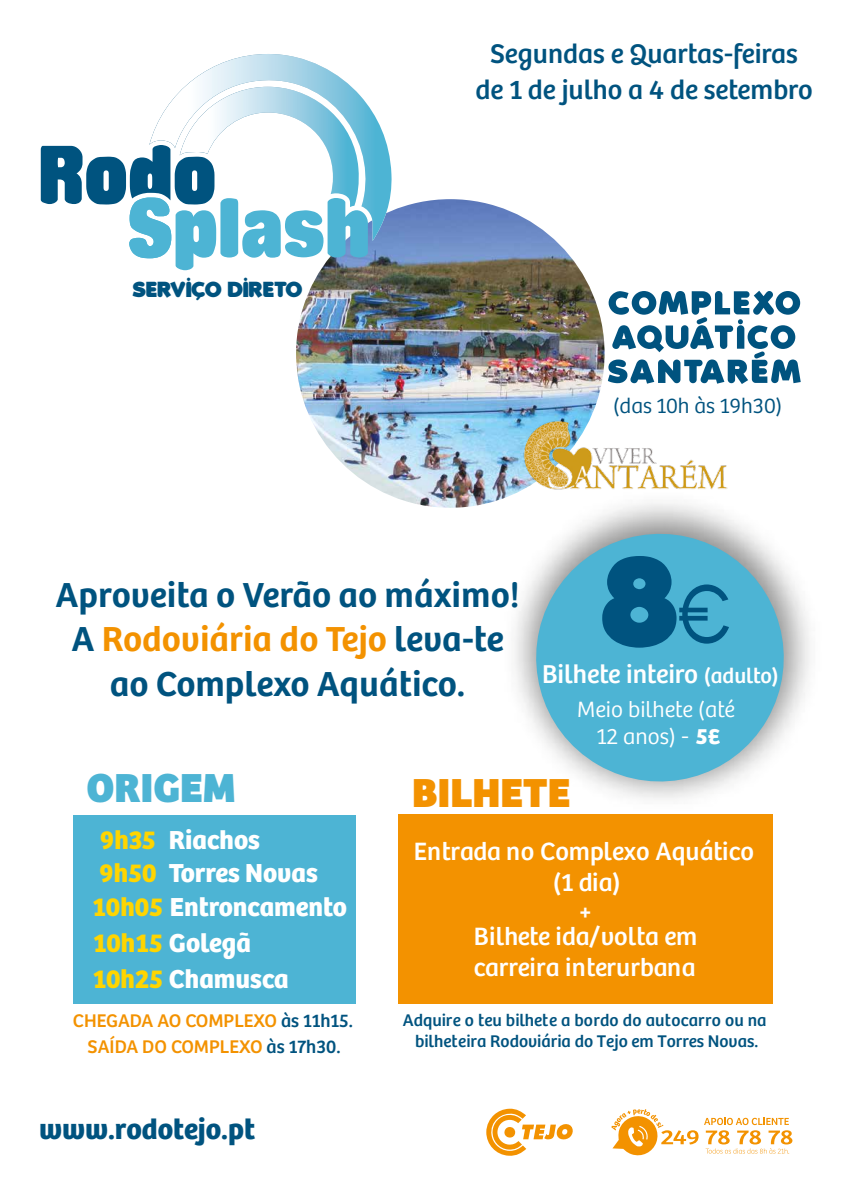
<style>
.page{position:relative;width:842px;height:1191px;background:#fff}
.page>*{position:absolute;margin:0;border:0;box-sizing:border-box;transform-origin:0 0}
.t1{font:800 124.7px "Folks";color:#00537f}
.t2{font:800 42px "Bree";color:#f39200}
.t3{font:800 42px "Bree";color:#4db4d4}
.t4{font:600 36px/44.2px "Bree";color:#00537f;text-align:center}
.t5{font:700 29.5px "Bree";color:#00537f}
.t6{font:28px/36px "Bree";color:#00537f;text-align:center}
.t7{font:700 27px/34.8px "Bree";color:#fff}
.t8{font:26.8px "Bree";color:#fff}
.t9{font:26px/31.2px "Bree";color:#fff;text-align:center}
.t10{font:23.5px "Bree";color:#fff}
.t11{font:300 23px/27.6px "Bree";color:#fff;text-align:center}
.t12{font:300 22px "Bree";color:#00537f}
.t13{font:22px "Bree";color:#fff}
.t14{font:800 21.2px "Folks";letter-spacing:.025em;color:#00537f}
.t15{font:19px/26.7px "Bree";color:#f39200;text-align:center}
.t16{font:17.5px/21px "Bree";color:#00537f;text-align:center}
.s1{color:#f39200}
.s2{font-weight:700}
.s3{color:#ffd500}
.s4{color:#00537f}
</style>
<div class="page">
<img style="left:296px;top:199px;width:309px;height:309px;border-radius:154px">
<svg style="left:608px;top:291px;width:193px;height:93px"></svg>
<img style="left:518px;top:415px;width:209px;height:65px">
<svg style="left:184px;top:54px;width:209px;height:187px"></svg>
<svg style="left:41px;top:87px;width:327px;height:183px"></svg>
<div style="left:398px;top:814px;width:375px;height:190px;background:#f39200"></div>
<div style="left:73px;top:816px;width:282px;height:188px;background:#4db4d4"></div>
<img style="left:491px;top:480px;width:319px;height:219px">
<svg style="left:519px;top:516px;width:282px;height:283px;fill:#4db4d4"></svg>
<svg style="left:679px;top:584px;width:50px;height:59px;background:#3394b8"></svg>
<svg style="left:486px;top:1108px;width:87px;height:48px"></svg>
<svg style="left:704px;top:1117px;width:88px;height:36px"></svg>
<svg style="left:611px;top:1109px;width:87px;height:47px"></svg>
<p class="t14" style="left:133px;top:276px;width:171px">SERVIÇO DIRETO</p>
<h3 class="t6" style="left:475px;top:37px;width:339px">Segundas e Quartas-feiras de 1 de julho a 4 de setembro</h3>
<p class="t12" style="left:613px;top:393px;width:171px">(das 10h às 19h30)</p>
<h3 class="t4" style="left:55px;top:573px;width:466px">Aproveita o Verão ao máximo!<br>A <span class="s1">Rodoviária do Tejo</span> leva-te ao Complexo Aquático.</h3>
<h1 class="t1" style="left:597px;top:525px;width:80px">8</h1>
<h3 class="t8" style="left:542px;top:658px;width:158px">Bilhete inteiro</h3>
<p class="t13" style="left:704px;top:663px;width:77px">(adulto)</p>
<h3 class="t11" style="left:577px;top:695px;width:160px">Meio bilhete (até<br>12 anos) - <span class="s2">5€</span></h3>
<h2 class="t3" style="left:86px;top:762px;width:151px">ORIGEM</h2>
<h2 class="t2" style="left:412px;top:767px;width:160px">BILHETE</h2>
<h3 class="t7" style="left:93px;top:822px;width:256px"><span class="s3">9h35</span> Riachos<br><span class="s3">9h50</span> Torres Novas<br><span class="s3">10h05</span> Entroncamento<br><span class="s3">10h15</span> Golegã<br><span class="s3">10h25</span> Chamusca</h3>
<p class="t15" style="left:73px;top:1007px;width:282px">CHEGADA AO COMPLEXO <span class="s4">às 11h15.<br></span>SAÍDA DO COMPLEXO <span class="s4">às 17h30.</span></p>
<h3 class="t5" style="left:39px;top:1111px;width:217px">www.rodotejo.pt</h3>
<h3 class="t9" style="left:414px;top:836px;width:341px">Entrada no Complexo Aquático (1 dia)</h3>
<h3 class="t10" style="left:579px;top:898px;width:14px">+</h3>
<h3 class="t9" style="left:474px;top:921px;width:225px;text-align:left">Bilhete ida/volta em carreira interurbana</h3>
<p class="t16" style="left:403px;top:1010px;width:365px">Adquire o teu bilhete a bordo do autocarro ou na bilheteira Rodoviária do Tejo em Torres Novas.</p>
</div>
